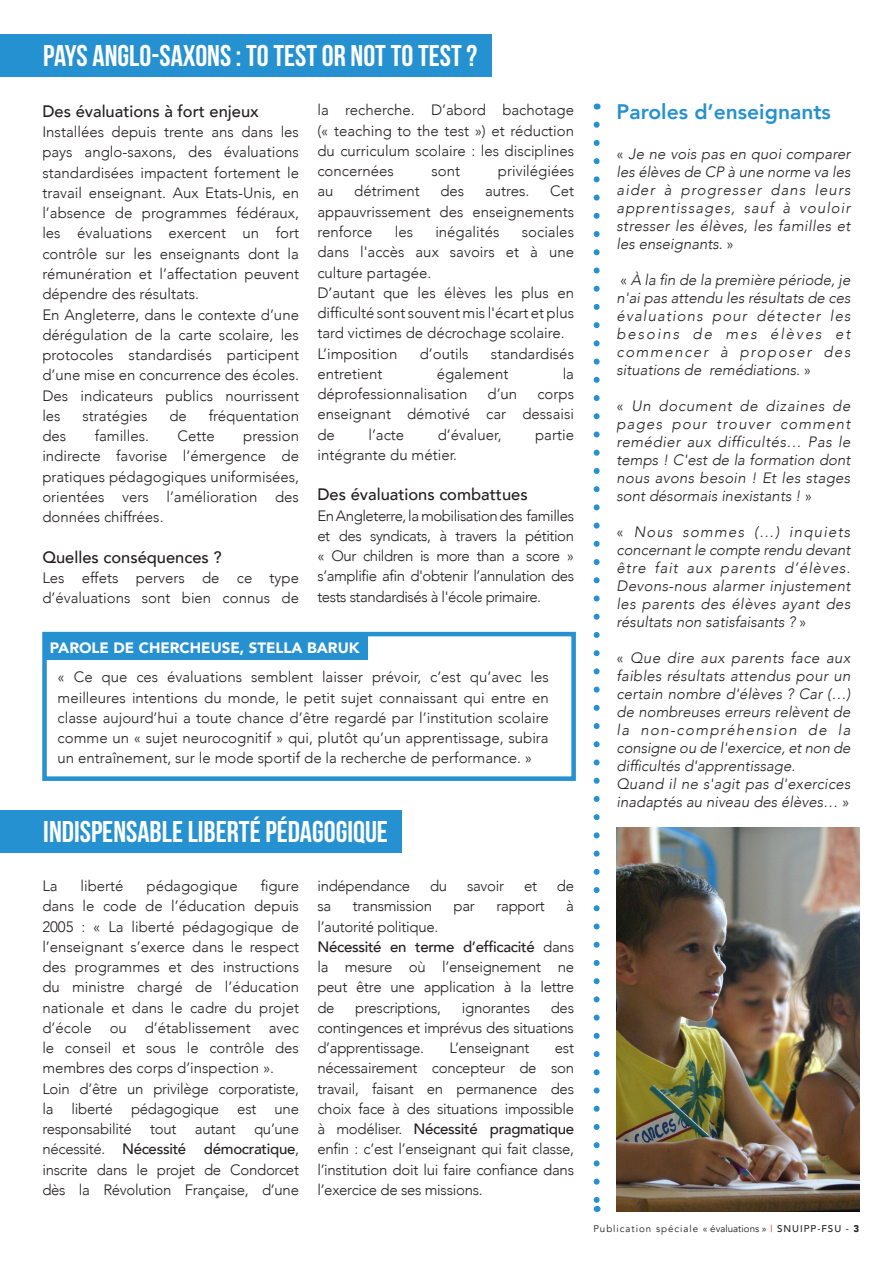
<style>
.page{position:relative;width:893px;height:1263px;background:#fff}
.page>*{position:absolute;margin:0;border:0;box-sizing:border-box;transform-origin:0 0}
.t1{font:30px "Bebas Neue";color:#fff}
.t2{font:800 21px "Avenir";color:#2691d0}
.t3{font:500 16.5px "Avenir";color:#231f20}
.t4{font:300 15px/20.2px "Avenir";color:#231f20;text-align:justify}
.Texte_Symbole{font:italic 300 15px/18px "Avenir";color:#231f20;text-align:justify}
.t5{font:300 15px "Avenir";letter-spacing:-.02em;color:#231f20}
.t6{font:900 15px "Avenir";color:#fff}
.t7{font:9.75px "Avenir";letter-spacing:.1em;color:#231f20}
.s1{font-weight:500}
.s2{font-style:normal}
.s3{color:#ec2027}
.s4{font-weight:900}
</style>
<div class="page">
<svg style="left:594px;top:125px;width:6px;height:1075px"></svg>
<div style="left:1px;top:35px;width:491px;height:42px;background:#2691d0"></div>
<div style="left:1px;top:810px;width:401px;height:43px;background:#2691d0"></div>
<img style="left:617px;top:828px;width:242px;height:384px">
<div style="left:42px;top:632px;width:534px;height:149px;border:4px solid #2691d0"></div>
<div style="left:45px;top:634px;width:323px;height:26px;background:#2691d0"></div>
<p class="t1" style="left:43px;top:40px;width:436px">PAYS ANGLO-SAXONS : TO TEST OR NOT TO TEST ?</p>
<p class="t3" style="left:42px;top:97px;width:218px">Des évaluations à fort enjeux</p>
<p class="t4" style="left:42px;top:122px;width:258px">Installées depuis trente ans dans les pays anglo-saxons, des évaluations standardisées impactent fortement le travail enseignant. Aux Etats-Unis, en l’absence de programmes fédéraux, les évaluations exercent un fort contrôle sur les enseignants dont la rémunération et l’affectation peuvent dépendre des résultats.</p>
<p class="t4" style="left:42px;top:304px;width:258px">En Angleterre, dans le contexte d’une dérégulation de la carte scolaire, les protocoles standardisés participent d’une mise en concurrence des écoles.<br>Des indicateurs publics nourrissent les</p>
<p class="t4" style="left:83px;top:405px;width:66px">stratégies</p>
<p class="t4" style="left:169px;top:405px;width:19px">de</p>
<p class="t4" style="left:209px;top:405px;width:92px">fréquentation</p>
<p class="t4" style="left:42px;top:426px;width:25px">des</p>
<p class="t4" style="left:95px;top:426px;width:56px">familles.</p>
<p class="t4" style="left:178px;top:426px;width:39px">Cette</p>
<p class="t4" style="left:42px;top:426px;width:258px;text-indent:201px">pression indirecte favorise l’émergence de pratiques pédagogiques uniformisées, orientées vers l’amélioration des données chiffrées.</p>
<p class="t3" style="left:42px;top:542px;width:181px">Quelles conséquences ?</p>
<p class="t4" style="left:42px;top:567px;width:258px">Les effets pervers de ce type d’évaluations sont bien connus de</p>
<p class="t4" style="left:317px;top:100px;width:258px">la recherche. D’abord bachotage (« teaching to the test ») et réduction du curriculum scolaire : les disciplines concernées</p>
<p class="t4" style="left:432px;top:161px;width:30px">sont</p>
<p class="t4" style="left:498px;top:161px;width:78px">privilégiées</p>
<p class="t4" style="left:317px;top:181px;width:18px">au</p>
<p class="t4" style="left:354px;top:181px;width:67px">détriment</p>
<p class="t4" style="left:440px;top:181px;width:25px">des</p>
<p class="t4" style="left:485px;top:181px;width:46px">autres.</p>
<p class="t4" style="left:317px;top:181px;width:258px;text-indent:233px">Cet appauvrissement des enseignements renforce</p>
<p class="t4" style="left:317px;top:222px;width:258px;text-indent:204px">sociales dans l'accès aux savoirs et à une culture partagée.</p>
<p class="t4" style="left:317px;top:282px;width:258px">D’autant que les élèves les plus en difficulté sont souvent mis l'écart et plus tard victimes de décrochage scolaire.</p>
<p class="t4" style="left:317px;top:343px;width:82px">L’imposition</p>
<p class="t4" style="left:420px;top:343px;width:50px">d’outils</p>
<p class="t4" style="left:491px;top:343px;width:85px">standardisés</p>
<p class="t4" style="left:317px;top:363px;width:67px">entretient</p>
<p class="t4" style="left:437px;top:363px;width:73px">également</p>
<p class="t4" style="left:563px;top:363px;width:13px">la</p>
<p class="t4" style="left:317px;top:384px;width:152px">déprofessionnalisation</p>
<p class="t4" style="left:488px;top:384px;width:31px">d’un</p>
<p class="t4" style="left:395px;top:222px;width:20px">les</p>
<p class="t4" style="left:435px;top:222px;width:66px">inégalités</p>
<p class="t4" style="left:317px;top:384px;width:258px;text-indent:220px">corps enseignant démotivé car dessaisi de</p>
<p class="t4" style="left:368px;top:424px;width:37px">l’acte</p>
<p class="t4" style="left:438px;top:424px;width:65px">d’évaluer,</p>
<p class="t4" style="left:535px;top:424px;width:40px">partie</p>
<p class="t4" style="left:317px;top:444px;width:141px">intégrante du métier.</p>
<p class="t3" style="left:317px;top:480px;width:212px">Des évaluations combattues</p>
<p class="t4" style="left:317px;top:505px;width:258px">En Angleterre, la mobilisation des familles et des syndicats, à travers la pétition « Our children is more than a score » s’amplifie afin d'obtenir l’annulation des tests standardisés à l'école primaire.</p>
<p class="t6" style="left:50px;top:635px;width:311px">PAROLE DE CHERCHEUSE, STELLA BARUK</p>
<p class="t4" style="left:58px;top:667px;width:493px">« Ce que ces évaluations semblent laisser prévoir, c’est qu’avec les meilleures intentions du monde, le petit sujet connaissant qui entre en classe aujourd’hui a toute chance d’être regardé par l’institution scolaire comme un « sujet neurocognitif » qui, plutôt qu’un apprentissage, subira un entraînement, sur le mode sportif de la recherche de performance. »</p>
<p class="t1" style="left:43px;top:814px;width:346px">INDISPENSABLE LIBERTÉ PÉDAGOGIQUE</p>
<p class="t4" style="left:42px;top:876px;width:258px;text-indent:218px">figure dans le code de l’éducation depuis 2005 : « La liberté pédagogique de l’enseignant s’exerce dans le respect des programmes et des instructions du ministre chargé de l’éducation nationale et dans le cadre du projet d’école ou d’établissement avec le conseil et sous le contrôle des membres des corps d’inspection ».</p>
<p class="t4" style="left:42px;top:1078px;width:258px">Loin d’être un privilège corporatiste, la liberté pédagogique est une responsabilité tout autant qu’une nécessité. <span class="s1">Nécessité démocratique</span>, inscrite dans le projet de Condorcet dès la Révolution Française, d’une</p>
<p class="t4" style="left:42px;top:876px;width:17px">La</p>
<p class="t4" style="left:81px;top:876px;width:45px">liberté</p>
<p class="t4" style="left:147px;top:876px;width:93px">pédagogique</p>
<p class="t5" style="left:317px;top:877px;width:94px">indépendance</p>
<p class="t4" style="left:430px;top:876px;width:19px">du</p>
<p class="t4" style="left:467px;top:876px;width:39px">savoir</p>
<p class="t4" style="left:524px;top:876px;width:15px">et</p>
<p class="t4" style="left:557px;top:876px;width:19px">de</p>
<p class="t4" style="left:317px;top:896px;width:15px">sa</p>
<p class="t5" style="left:353px;top:897px;width:81px">transmission</p>
<p class="t4" style="left:454px;top:896px;width:23px">par</p>
<p class="t5" style="left:496px;top:897px;width:50px">rapport</p>
<p class="t4" style="left:566px;top:896px;width:9px">à</p>
<p class="t5" style="left:317px;top:917px;width:123px">l’autorité politique.</p>
<p class="t4" style="left:317px;top:936px;width:258px"><span class="s1">Nécessité en terme d’efficacité</span> dans la mesure où l’enseignement ne peut être une application à la lettre de</p>
<p class="t4" style="left:317px;top:997px;width:258px;text-indent:233px">des contingences et imprévus des situations d’apprentissage.</p>
<p class="t5" style="left:355px;top:998px;width:87px">prescriptions,</p>
<p class="t5" style="left:462px;top:998px;width:70px">ignorantes</p>
<p class="t5" style="left:449px;top:1039px;width:82px">L’enseignant</p>
<p class="t4" style="left:317px;top:1038px;width:258px;text-indent:238px">est nécessairement concepteur de son travail, faisant en permanence des choix face à des situations impossible à modéliser. <span class="s1">Nécessité pragmatique </span>enfin : c’est l’enseignant qui fait classe, l’institution doit lui faire confiance dans l’exercice de ses missions.</p>
<p class="t2" style="left:617px;top:95px;width:216px">Paroles d’enseignants</p>
<p class="Texte_Symbole" style="left:617px;top:145px;width:235px"><span class="s2">«</span> Je ne vois pas en quoi comparer les élèves de CP à une norme va les aider à progresser dans leurs apprentissages, sauf à vouloir stresser les élèves, les familles et les enseignants. <span class="s2">»</span></p>
<p class="Texte_Symbole" style="left:617px;top:271px;width:235px"><span class="s2">«</span> À la fin de la première période, je n'ai pas attendu les résultats de ces évaluations pour détecter les besoins de mes élèves et commencer à proposer des situations de remédiations. <span class="s2">»</span></p>
<p class="Texte_Symbole" style="left:617px;top:397px;width:235px"><span class="s2">«</span> Un document de dizaines de pages pour trouver comment remédier aux difficultés… Pas le temps ! C'est de la formation dont nous avons besoin ! Et les stages sont désormais inexistants ! <span class="s2">»</span></p>
<p class="Texte_Symbole" style="left:617px;top:523px;width:235px"><span class="s2">«</span> Nous sommes (…) inquiets concernant le compte rendu devant être fait aux parents d’élèves.<br>Devons-nous alarmer injustement les parents des élèves ayant des résultats non satisfaisants ? <span class="s2">»</span></p>
<p class="Texte_Symbole" style="left:617px;top:649px;width:235px"><span class="s2">«</span> Que dire aux parents face aux faibles résultats attendus pour un certain nombre d'élèves ? Car (…) de nombreuses erreurs relèvent de la non-compréhension de la consigne ou de l'exercice, et non de difficultés d'apprentissage.</p>
<p class="Texte_Symbole" style="left:617px;top:775px;width:235px">Quand il ne s'agit pas d'exercices inadaptés au niveau des élèves… <span class="s2">»</span></p>
<p class="t7" style="left:593px;top:1223px;width:267px">Publication spéciale « évaluations » <span class="s3">|</span> <span class="s1">SNUIPP-FSU -</span> <span class="s4">3</span></p>
</div>
